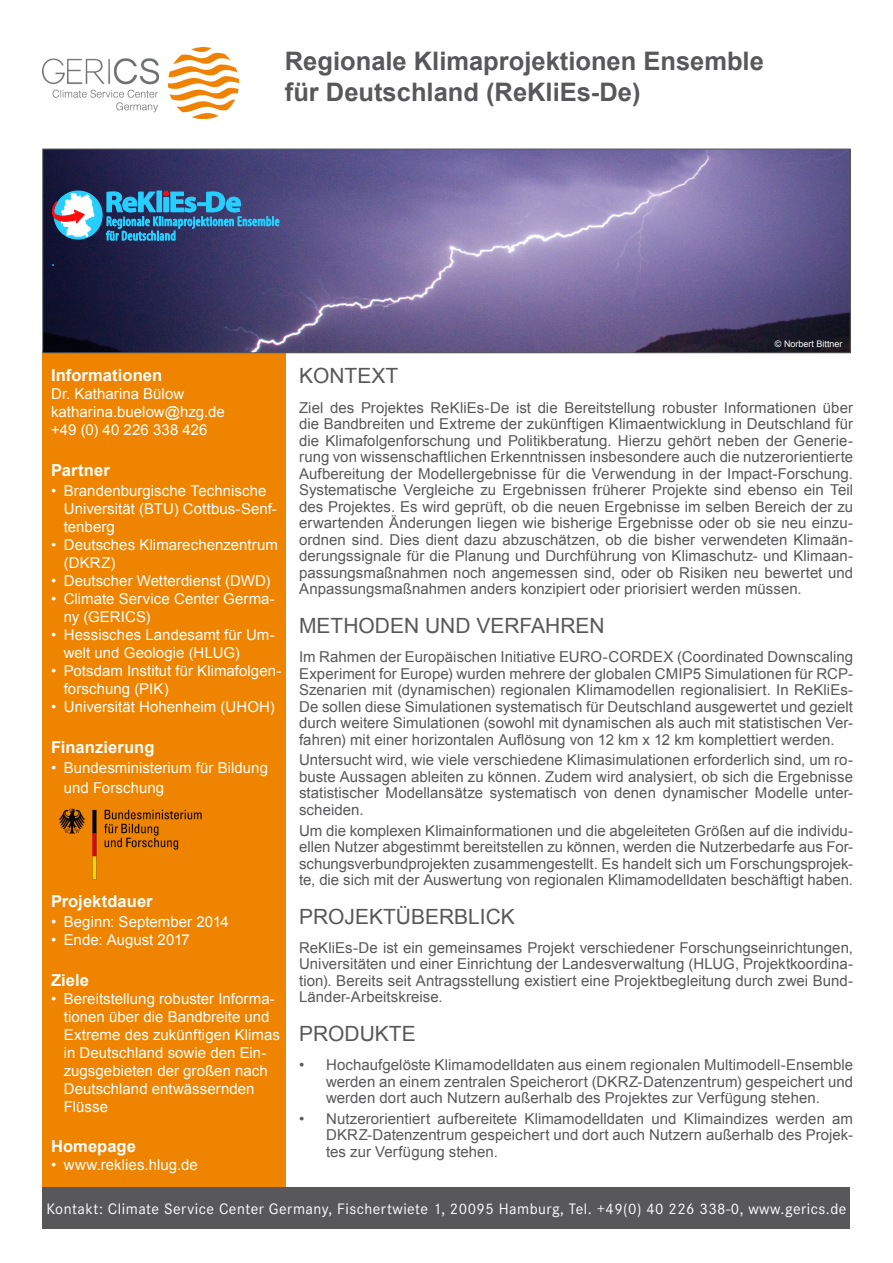
<style>
.page{position:relative;width:893px;height:1263px;background:#fff}
.page>*{position:absolute;margin:0;border:0;box-sizing:border-box;transform-origin:0 0}
.t1{font:700 25.5px "Arial";color:#58585a}
.t2{font:21px "Arial";color:#58585a}
.t3{font:700 16.5px "Arial";letter-spacing:.005em;color:#fff}
.t4{font:15.75px "Corporate S";letter-spacing:.03em;color:#fff}
.t5{font:15px/16.5px "Arial";letter-spacing:.005em;color:#58585a;text-align:justify}
.t6{font:15px/18px "Arial";letter-spacing:.005em;color:#fff}
.t7{font:9px "Arial";color:#fff}
</style>
<div class="page">
<div style="left:43px;top:351px;width:243px;height:840px;background:#ef8400"></div>
<img style="left:45px;top:151px;width:803px;height:200px">
<div style="left:43px;top:149px;width:807px;height:204px;border:1px solid #58585a"></div>
<div style="left:43px;top:1187px;width:807px;height:42px;background:#58585a"></div>
<img style="left:43px;top:48px;width:195px;height:70px">
<svg style="left:52px;top:191px;width:227px;height:49px;background:#4378a2"></svg>
<img style="left:58px;top:808px;width:144px;height:72px">
<p class="t1" style="left:285px;top:44px;width:480px">Regionale Klimaprojektionen Ensemble</p>
<p class="t1" style="left:285px;top:75px;width:357px">für Deutschland (ReKliEs-De)</p>
<p class="t7" style="left:775px;top:338px;width:69px">© Norbert Bittner</p>
<p class="t3" style="left:51px;top:365px;width:113px">Informationen</p>
<p class="t6" style="left:51px;top:385px;width:135px">Dr. Katharina Bülow</p>
<p class="t6" style="left:51px;top:403px;width:175px">katharina.buelow@hzg.de</p>
<p class="t6" style="left:51px;top:421px;width:158px">+49 (0) 40 226 338 426</p>
<p class="t3" style="left:51px;top:459px;width:60px">Partner</p>
<p class="t6" style="left:64px;top:482px;width:215px;text-indent:-13px">• Brandenburgische Technische<br>Universität (BTU) Cottbus-Senf&shy;tenberg</p>
<p class="t6" style="left:64px;top:536px;width:216px;text-indent:-13px">• Deutsches Klimarechenzentrum (DKRZ)</p>
<p class="t6" style="left:51px;top:572px;width:221px">• Deutscher Wetterdienst (DWD)</p>
<p class="t6" style="left:64px;top:590px;width:213px;text-indent:-13px">• Climate Service Center Germa&shy;ny (GERICS)</p>
<p class="t6" style="left:64px;top:626px;width:212px;text-indent:-13px">• Hessisches Landesamt für Um&shy;welt und Geologie (HLUG)</p>
<p class="t6" style="left:64px;top:662px;width:219px;text-indent:-13px">• Potsdam Institut für Klimafolgen&shy;forschung (PIK)</p>
<p class="t6" style="left:51px;top:698px;width:225px">• Universität Hohenheim (UHOH)</p>
<p class="t3" style="left:51px;top:736px;width:105px">Finanzierung</p>
<p class="t6" style="left:64px;top:757px;width:206px;line-height:20.2px;text-indent:-13px">• Bundesministerium für Bildung und Forschung</p>
<p class="t3" style="left:51px;top:890px;width:103px">Projektdauer</p>
<p class="t6" style="left:51px;top:913px;width:179px">• Beginn: September 2014</p>
<p class="t6" style="left:51px;top:931px;width:140px">• Ende: August 2017</p>
<p class="t3" style="left:51px;top:969px;width:39px">Ziele</p>
<p class="t6" style="left:64px;top:990px;width:218px;text-indent:-13px">• Bereitstellung robuster Informa&shy;tionen über die Bandbreite und<br>Extreme des zukünftigen Klimas in Deutschland sowie den Ein&shy;zugsgebieten der großen nach<br>Deutschland entwässernden<br>Flüsse</p>
<p class="t3" style="left:51px;top:1136px;width:87px">Homepage</p>
<p class="t6" style="left:51px;top:1156px;width:148px">• www.reklies.hlug.de</p>
<p class="t2" style="left:299px;top:362px;width:101px">KONTEXT</p>
<p class="t5" style="left:299px;top:399px;width:556px">Ziel des Projektes ReKliEs-De ist die Bereitstellung robuster Informationen über die Bandbreiten und Extreme der zukünftigen Klimaentwicklung in Deutschland für die Klimafolgenforschung und Politikberatung. Hierzu gehört neben der Generie&shy;rung von wissenschaftlichen Erkenntnissen insbesondere auch die nutzerorientierte Aufbereitung der Modellergebnisse für die Verwendung in der Impact-Forschung.<br>Systematische Vergleiche zu Ergebnissen früherer Projekte sind ebenso ein Teil des Projektes. Es wird geprüft, ob die neuen Ergebnisse im selben Bereich der zu erwartenden Änderungen liegen wie bisherige Ergebnisse oder ob sie neu einzu&shy;ordnen sind. Dies dient dazu abzuschätzen, ob die bisher verwendeten Klimaän&shy;derungssignale für die Planung und Durchführung von Klimaschutz- und Klimaan&shy;passungsmaßnahmen noch angemessen sind, oder ob Risiken neu bewertet und Anpassungsmaßnahmen anders konzipiert oder priorisiert werden müssen.</p>
<p class="t2" style="left:299px;top:612px;width:307px">METHODEN UND VERFAHREN</p>
<p class="t5" style="left:299px;top:649px;width:556px">Im Rahmen der Europäischen Initiative EURO-CORDEX (Coordinated Downscaling Experiment for Europe) wurden mehrere der globalen CMIP5 Simulationen für RCP-Szenarien mit (dynamischen) regionalen Klimamodellen regionalisiert. In ReKliEs-De sollen diese Simulationen systematisch für Deutschland ausgewertet und gezielt durch weitere Simulationen (sowohl mit dynamischen als auch mit statistischen Ver&shy;fahren) mit einer horizontalen Auflösung von 12 km x 12 km komplettiert werden.</p>
<p class="t5" style="left:299px;top:752px;width:555px">Untersucht wird, wie viele verschiedene Klimasimulationen erforderlich sind, um ro&shy;buste Aussagen ableiten zu können. Zudem wird analysiert, ob sich die Ergebnisse statistischer Modellansätze systematisch von denen dynamischer Modelle unter&shy;scheiden.</p>
<p class="t5" style="left:299px;top:822px;width:556px">Um die komplexen Klimainformationen und die abgeleiteten Größen auf die individu&shy;ellen Nutzer abgestimmt bereitstellen zu können, werden die Nutzerbedarfe aus For&shy;schungsverbundprojekten zusammengestellt. Es handelt sich um Forschungsprojek&shy;te, die sich mit der Auswertung von regionalen Klimamodelldaten beschäftigt haben.</p>
<p class="t2" style="left:299px;top:902px;width:217px">PROJEKTÜBERBLICK</p>
<p class="t5" style="left:299px;top:939px;width:555px">ReKliEs-De ist ein gemeinsames Projekt verschiedener Forschungseinrichtungen, Universitäten und einer Einrichtung der Landesverwaltung (HLUG, Projektkoordina&shy;tion). Bereits seit Antragsstellung existiert eine Projektbegleitung durch zwei Bund-Länder-Arbeitskreise.</p>
<p class="t2" style="left:299px;top:1020px;width:118px">PRODUKTE</p>
<p class="t5" style="left:326px;top:1057px;width:528px;text-indent:-27px">• Hochaufgelöste Klimamodelldaten aus einem regionalen Multimodell-Ensemble werden an einem zentralen Speicherort (DKRZ-Datenzentrum) gespeichert und werden dort auch Nutzern außerhalb des Projektes zur Verfügung stehen.</p>
<p class="t5" style="left:326px;top:1110px;width:529px;text-indent:-27px">• Nutzerorientiert aufbereitete Klimamodelldaten und Klimaindizes werden am DKRZ-Datenzentrum gespeichert und dort auch Nutzern außerhalb des Projek&shy;tes zur Verfügung stehen.</p>
<p class="t4" style="left:46px;top:1200px;width:802px">Kontakt: Climate Service Center Germany, Fischertwiete 1, 20095 Hamburg, Tel. +49(0) 40 226 338-0, www.gerics.de</p>
</div>
